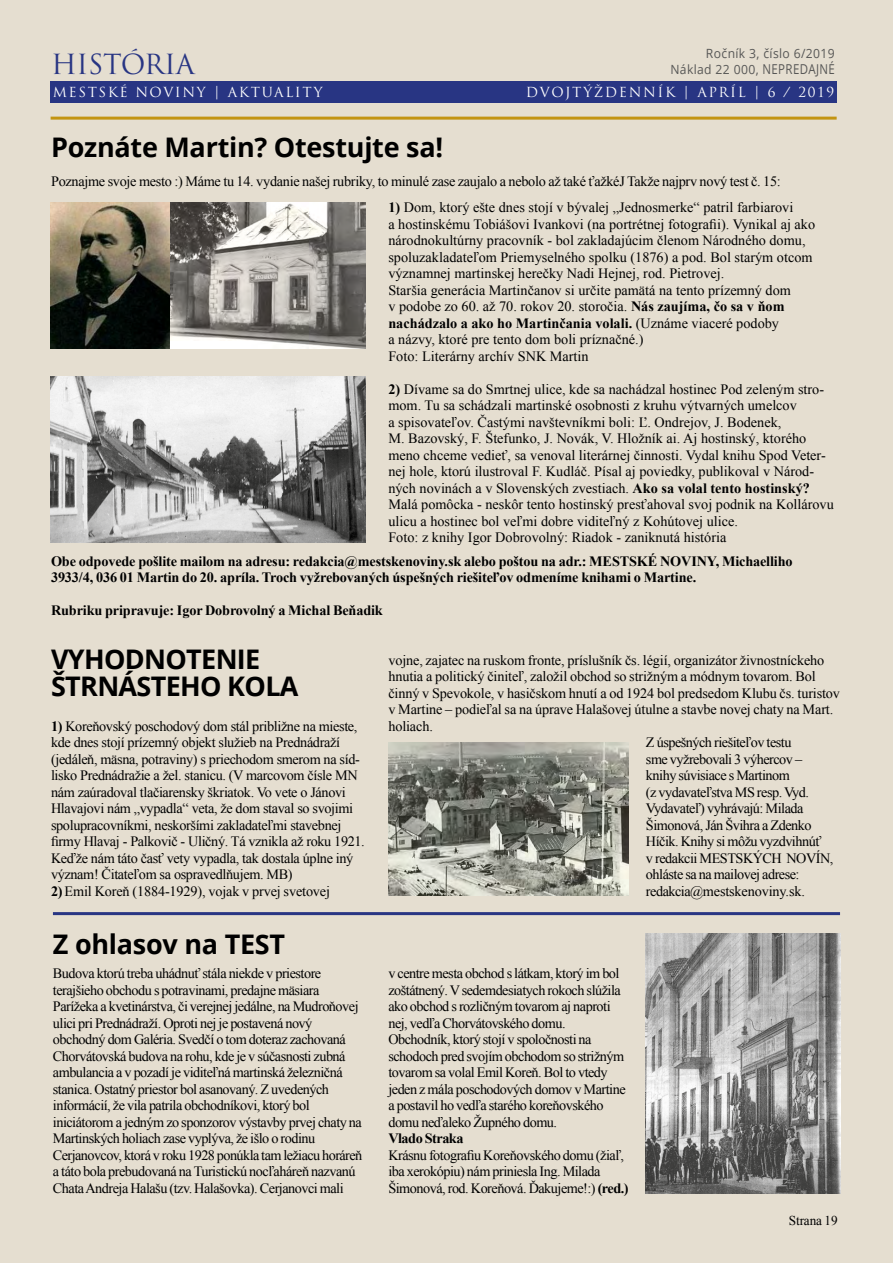
<style>
.page{position:relative;width:893px;height:1263px;background:#e5ded0}
.page>*{position:absolute;margin:0;border:0;box-sizing:border-box;transform-origin:0 0}
.t1{font:700 27px/27px "Open Sans";letter-spacing:-.01em;color:#000}
.t2{font:27px "Trajan Pro";letter-spacing:-.015em;color:#283583}
.t3{font:14.25px/16.5px "Times New Roman";letter-spacing:-.025em;color:#000}
.t4{font:14.25px/16.5px "Times New Roman";color:#000}
.t5{font:700 14.25px/16.5px "Times New Roman";letter-spacing:-.01em;color:#000}
.t6{font:700 14.25px "Times New Roman";letter-spacing:-.035em;color:#000}
.t7{font:13.5px "Trajan Pro";letter-spacing:.12em;color:#fff}
.t8{font:13.5px "Times New Roman";letter-spacing:-.01em;color:#000}
.t9{font:12.75px/16.2px "Open Sans";letter-spacing:.03em;color:#575756;text-align:right;scale:.96 1}
.s1{font-size:13.65px}
.s2{font-weight:700}
</style>
<div class="page">
<hr style="left:51px;top:117px;width:786px;height:3px;background:#c39411">
<div style="left:51px;top:82px;width:786px;height:21px;background:#283583"></div>
<hr style="left:53px;top:912px;width:787px;height:3px;background:#283583">
<img style="left:645px;top:934px;width:195px;height:259px">
<img style="left:51px;top:203px;width:314px;height:146px">
<img style="left:51px;top:377px;width:314px;height:165px">
<img style="left:388px;top:742px;width:241px;height:154px">
<h1 class="t2" style="left:51px;top:47px;width:145px">HISTÓRIA</h1>
<p class="t9" style="left:670px;top:45px;width:173px">Ročník 3, číslo 6/2019<br>Náklad 22 000, <span class="s1">NEPREDAJNÉ</span></p>
<p class="t7" style="left:53px;top:84px;width:271px">MESTSKÉ NOVINY | AKTUALITY</p>
<p class="t7" style="left:526px;top:84px;width:310px">DVOJTÝŽDENNÍK | APRÍL | 6 / 2019</p>
<h1 class="t1" style="left:51px;top:133px;width:394px">Poznáte Martin? Otestujte sa!</h1>
<p class="t3" style="left:51px;top:173px;width:731px">Poznajme svoje mesto :) Máme tu 14. vydanie našej rubriky, to minulé zase zaujalo a nebolo až také ťažkéJ Takže najprv nový test č. 15:</p>
<p class="t4" style="left:388px;top:199px;width:428px"><span class="s2">1)</span> Dom, ktorý ešte dnes stojí v bývalej „Jednosmerke“ patril farbiarovi<br>a hostinskému Tobiášovi Ivankovi (na portrétnej fotografii). Vynikal aj ako národnokultúrny pracovník - bol zakladajúcim členom Národného domu, spoluzakladateľom Priemyselného spolku (1876) a pod. Bol starým otcom významnej martinskej herečky Nadi Hejnej, rod. Pietrovej.<br>Staršia generácia Martinčanov si určite pamätá na tento prízemný dom<br>v podobe zo 60. až 70. rokov 20. storočia. <span class="s2">Nás zaujíma, čo sa v ňom nachádzalo a ako ho Martinčania volali.</span> (Uznáme viaceré podoby<br>a názvy, ktoré pre tento dom boli príznačné.)<br>Foto: Literárny archív SNK Martin</p>
<p class="t4" style="left:388px;top:381px;width:447px"><span class="s2">2)</span> Dívame sa do Smrtnej ulice, kde sa nachádzal hostinec Pod zeleným stro&shy;mom. Tu sa schádzali martinské osobnosti z kruhu výtvarných umelcov<br>a spisovateľov. Častými navštevníkmi boli: Ľ. Ondrejov, J. Bodenek,<br>M. Bazovský, F. Štefunko, J. Novák, V. Hložník ai. Aj hostinský, ktorého meno chceme vedieť, sa venoval literárnej činnosti. Vydal knihu Spod Veter&shy;nej hole, ktorú ilustroval F. Kudláč. Písal aj poviedky, publikoval v Národ&shy;ných novinách a v Slovenských zvestiach. <span class="s2">Ako sa volal tento hostinský?<br></span>Malá pomôcka - neskôr tento hostinský presťahoval svoj podnik na Kollárovu ulicu a hostinec bol veľmi dobre viditeľný z Kohútovej ulice.<br>Foto: z knihy Igor Dobrovolný: Riadok - zaniknutá história</p>
<p class="t5" style="left:51px;top:552px;width:743px">Obe odpovede pošlite mailom na adresu: redakcia@mestskenoviny.sk alebo poštou na adr.: MESTSKÉ NOVINY, Michaelliho<br>3933/4, 036 01 Martin do 20. apríla. Troch vyžrebovaných úspešných riešiteľov odmeníme knihami o Martine.</p>
<p class="t5" style="left:51px;top:602px;width:333px">Rubriku pripravuje: Igor Dobrovolný a Michal Beňadik</p>
<h1 class="t1" style="left:51px;top:645px;width:249px">VYHODNOTENIE<br>ŠTRNÁSTEHO KOLA</h1>
<p class="t3" style="left:51px;top:717px;width:315px"><span class="s2">1)</span> Koreňovský poschodový dom stál približne na mieste, kde dnes stojí prízemný objekt služieb na Prednádraží (jedáleň, mäsna, potraviny) s priechodom smerom na síd&shy;lisko Prednádražie a žel. stanicu. (V marcovom čísle MN nám zaúradoval tlačiarensky škriatok. Vo vete o Jánovi Hlavajovi nám „vypadla“ veta, že dom staval so svojimi spolupracovníkmi, neskoršími zakladateľmi stavebnej firmy Hlavaj - Palkovič - Uličný. Tá vznikla až roku 1921.<br>Keďže nám táto časť vety vypadla, tak dostala úplne iný význam! Čitateľom sa ospravedlňujem. MB)</p>
<p class="t3" style="left:51px;top:882px;width:281px"><span class="s2">2)</span> Emil Koreň (1884-1929), vojak v prvej svetovej</p>
<h1 class="t1" style="left:53px;top:930px;width:234px">Z ohlasov na TEST</h1>
<p class="t3" style="left:53px;top:965px;width:311px">Budova ktorú treba uhádnuť stála niekde v priestore terajšieho obchodu s potravinami, predajne mäsiara Parížeka a kvetinárstva, či verejnej jedálne, na Mudroňovej ulici pri Prednádraží. Oproti nej je postavená nový obchodný dom Galéria. Svedčí o tom doteraz zachovaná Chorvátovská budova na rohu, kde je v súčasnosti zubná ambulancia a v pozadí je viditeľná martinská železničná stanica. Ostatný priestor bol asanovaný. Z uvedených informácií, že vila patrila obchodníkovi, ktorý bol iniciátorom a jedným zo sponzorov výstavby prvej chaty na Martinských holiach zase vyplýva, že išlo o rodinu Cerjanovcov, ktorá v roku 1928 ponúkla tam ležiacu horáreň a táto bola prebudovaná na Turistickú nocľaháreň nazvanú Chata Andreja Halašu (tzv. Halašovka). Cerjanovci mali</p>
<p class="t3" style="left:388px;top:651px;width:437px">vojne, zajatec na ruskom fronte, príslušník čs. légií, organizátor živnostníckeho</p>
<p class="t3" style="left:388px;top:668px;width:429px">hnutia a politický činiteľ, založil obchod so strižným a módnym tovarom. Bol</p>
<p class="t3" style="left:388px;top:684px;width:453px">činný v Spevokole, v hasičskom hnutí a od 1924 bol predsedom Klubu čs. turistov</p>
<p class="t3" style="left:388px;top:701px;width:446px">v Martine – podieľal sa na úprave Halašovej útulne a stavbe novej chaty na Mart.</p>
<p class="t3" style="left:388px;top:717px;width:46px">holiach.</p>
<p class="t3" style="left:646px;top:734px;width:147px">Z úspešných riešiteľov testu</p>
<p class="t3" style="left:646px;top:750px;width:158px">sme vyžrebovali 3 výhercov –</p>
<p class="t3" style="left:646px;top:767px;width:145px">knihy súvisiace s Martinom</p>
<p class="t3" style="left:646px;top:783px;width:165px">(z vydavateľstva MS resp. Vyd.</p>
<p class="t3" style="left:646px;top:800px;width:159px">Vydavateľ) vyhrávajú: Milada</p>
<p class="t3" style="left:646px;top:816px;width:167px">Šimonová, Ján Švihra a Zdenko</p>
<p class="t3" style="left:646px;top:833px;width:177px">Híčik. Knihy si môžu vyzdvihnúť</p>
<p class="t3" style="left:646px;top:849px;width:189px">v redakcii MESTSKÝCH NOVÍN,</p>
<p class="t3" style="left:646px;top:866px;width:155px">ohláste sa na mailovej adrese:</p>
<p class="t3" style="left:646px;top:882px;width:160px">redakcia@mestskenoviny.sk.</p>
<p class="t3" style="left:388px;top:965px;width:239px">v centre mesta obchod s látkam, ktorý im bol zoštátnený. V sedemdesiatych rokoch slúžila ako obchod s rozličným tovarom aj naproti nej, vedľa Chorvátovského domu.<br>Obchodník, ktorý stojí v spoločnosti na schodoch pred svojím obchodom so strižným tovarom sa volal Emil Koreň. Bol to vtedy jeden z mála poschodových domov v Martine a postavil ho vedľa starého koreňovského domu neďaleko Župného domu.</p>
<p class="t6" style="left:388px;top:1128px;width:77px">Vlado Straka</p>
<p class="t3" style="left:388px;top:1146px;width:242px">Krásnu fotografiu Koreňovského domu (žiaľ, iba xerokópiu) nám priniesla Ing. Milada<br>Šimonová, rod. Koreňová. Ďakujeme!:) <span class="s2">(red.)</span></p>
<p class="t8" style="left:789px;top:1211px;width:50px">Strana 19</p>
</div>
